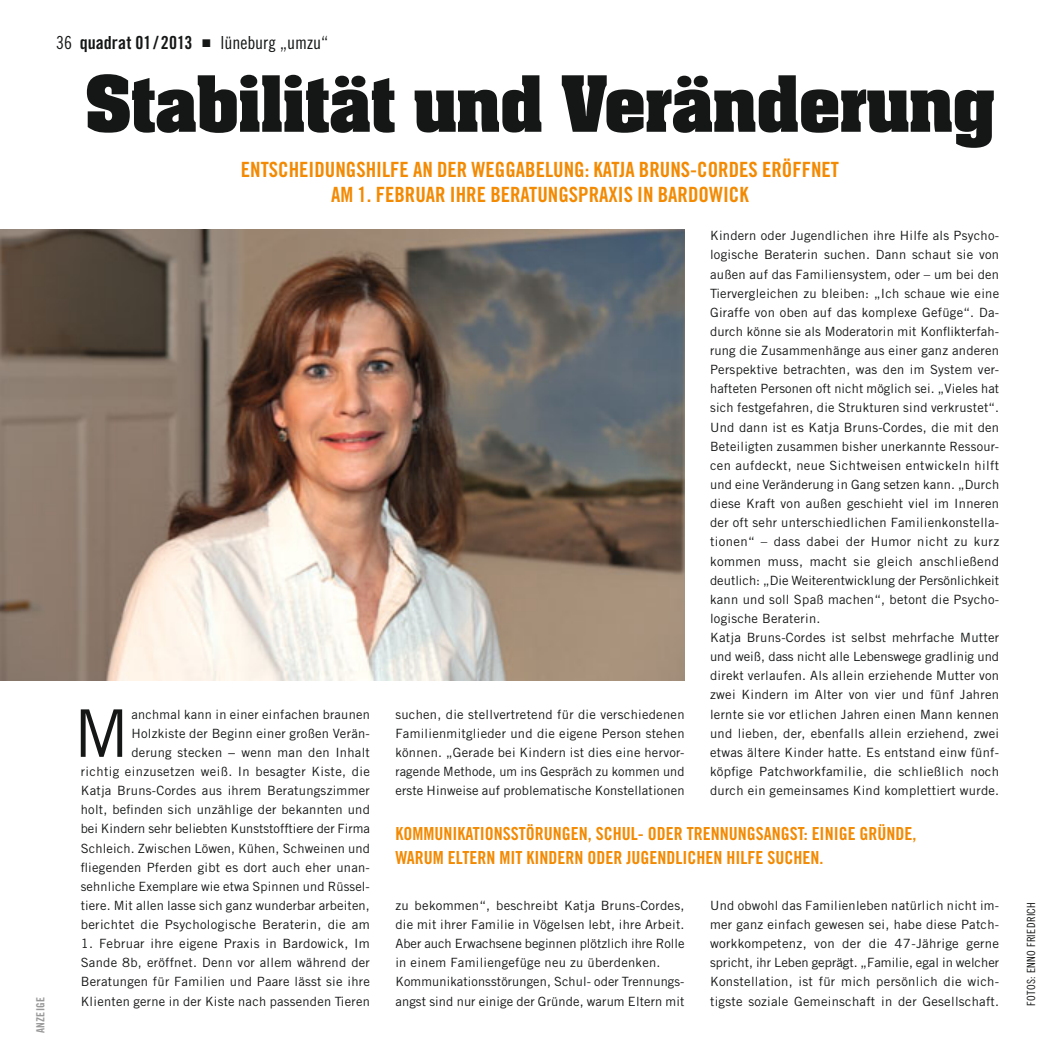
<style>
.page{position:relative;width:1063px;height:1063px;background:#fff}
.page>*{position:absolute;margin:0;border:0;box-sizing:border-box;transform-origin:0 0}
.t1{font:700 75px "Aachen SB";color:#151616}
.t2{font:65.7px "Trade Gothic LT Std";color:#151616}
.t3{font:21px/25.5px "Trade Gothic LT Std Bd Cn 20";color:#f38a03;text-align:center}
.t4{font:18px/24px "Trade Gothic LT Std Bd Cn 20";color:#f38a03}
.t5{font:18px "Trade Gothic LT Std Bd Cn 20";color:#151616}
.t6{font:18px "Trade Gothic LT Std Cn 18";color:#151616}
.t7{font:12.75px/19.2px "Trade Gothic LT Std";letter-spacing:.02em;color:#151616;text-align:justify}
.t8{font:12.75px/19.2px "Trade Gothic LT Std";letter-spacing:.02em;color:#151616;text-align:justify;scale:1.04 1}
.t9{font:11.25px "Trade Gothic LT Std Cn 18";letter-spacing:.03em;color:#151616}
.t10{font:11.25px "Trade Gothic LT Std Bd Cn 20";letter-spacing:.03em;color:#989899}
.s1{font-family:"Trade Gothic LT Std Cn 18"}
</style>
<div class="page">
<img style="left:0;top:230px;width:685px;height:450px">
<p class="t10" style="left:36px;top:1033px;width:38px;rotate:-90deg">ANZEIGE</p>
<h3 class="t5" style="left:56px;top:36px;width:138px"><span class="s1">36</span> quadrat 01 / 2013</h3>
<h3 class="t6" style="left:220px;top:36px;width:109px">lüneburg „umzu“</h3>
<h1 class="t1" style="left:85px;top:73px;width:911px">Stabilität und Veränderung</h1>
<h3 class="t3" style="left:241px;top:158px;width:600px">ENTSCHEIDUNGSHILFE AN DER WEGGABELUNG: KATJA BRUNS-CORDES ERÖFFNET<br>AM 1. FEBRUAR IHRE BERATUNGSPRAXIS IN BARDOWICK</h3>
<p class="t7" style="left:81px;top:706px;width:291px;text-align:right">anchmal kann in einer einfachen braunen Holzkiste der Beginn einer großen Verän-<br>derung stecken − wenn man den Inhalt<br>richtig einzusetzen weiß. In besagter Kiste, die Katja Bruns-Cordes aus ihrem Beratungszimmer holt, befinden sich unzählige der bekannten und bei Kindern sehr beliebten Kunststofftiere der Firma Schleich. Zwischen Löwen, Kühen, Schweinen und fliegenden Pferden gibt es dort auch eher unan&shy;sehnliche Exemplare wie etwa Spinnen und Rüssel&shy;tiere. Mit allen lasse sich ganz wunderbar arbeiten, berichtet die Psychologische Beraterin, die am</p>
<p class="t8" style="left:81px;top:935px;width:280px">1. Februar ihre eigene Praxis in Bardowick, Im Sande 8b, eröffnet. Denn vor allem während der Beratungen für Familien und Paare lässt sie ihre Klienten gerne in der Kiste nach passenden Tieren</p>
<h2 class="t2" style="left:74px;top:710px;width:57px">M</h2>
<p class="t7" style="left:395px;top:706px;width:291px">suchen, die stellvertretend für die verschiedenen Familienmitglieder und die eigene Person stehen können. „Gerade bei Kindern ist dies eine hervor&shy;ragende Methode, um ins Gespräch zu kommen und erste Hinweise auf problematische Konstellationen</p>
<p class="t7" style="left:710px;top:227px;width:291px;text-align:left">Kindern oder Jugendlichen ihre Hilfe als Psycho&shy;logische Beraterin suchen. Dann schaut sie von außen auf das Familiensystem, oder – um bei den Tiervergleichen zu bleiben: „Ich schaue wie eine Giraffe von oben auf das komplexe Gefüge“. Da&shy;durch könne sie als Moderatorin mit Konflikterfah&shy;rung die Zusammenhänge aus einer ganz anderen Perspektive betrachten, was den im System ver&shy;hafteten Personen oft nicht möglich sei. „Vieles hat sich festgefahren, die Strukturen sind verkrustet“.<br>Und dann ist es Katja Bruns-Cordes, die mit den Beteiligten zusammen bisher unerkannte Ressour&shy;cen aufdeckt, neue Sichtweisen entwickeln hilft und eine Veränderung in Gang setzen kann. „Durch diese Kraft von außen geschieht viel im Inneren der oft sehr unterschiedlichen Familienkonstella&shy;tionen“ – dass dabei der Humor nicht zu kurz kommen muss, macht sie gleich anschließend deutlich: „Die Weiterentwicklung der Persönlichkeit kann und soll Spaß machen“, betont die Psycho&shy;logische Beraterin.<br>Katja Bruns-Cordes ist selbst mehrfache Mutter und weiß, dass nicht alle Lebenswege gradlinig und direkt verlaufen. Als allein erziehende Mutter von zwei Kindern im Alter von vier und fünf Jahren lernte sie vor etlichen Jahren einen Mann kennen und lieben, der, ebenfalls allein erziehend, zwei etwas ältere Kinder hatte. Es entstand einw fünf&shy;köpfige Patchworkfamilie, die schließlich noch durch ein gemeinsames Kind komplettiert wurde.</p>
<h3 class="t4" style="left:395px;top:823px;width:523px">KOMMUNIKATIONSSTÖRUNGEN, SCHUL- ODER TRENNUNGSANGST: EINIGE GRÜNDE,<br>WARUM ELTERN MIT KINDERN ODER JUGENDLICHEN HILFE SUCHEN.</h3>
<p class="t7" style="left:395px;top:897px;width:291px;text-align:left">zu bekommen“, beschreibt Katja Bruns-Cordes, die mit ihrer Familie in Vögelsen lebt, ihre Arbeit.<br>Aber auch Erwachsene beginnen plötzlich ihre Rolle in einem Familiengefüge neu zu überdenken.<br>Kommunikationsstörungen, Schul- oder Trennungs&shy;angst sind nur einige der Gründe, warum Eltern mit</p>
<p class="t7" style="left:710px;top:897px;width:291px">Und obwohl das Familienleben natürlich nicht im&shy;mer ganz einfach gewesen sei, habe diese Patch&shy;workkompetenz, von der die 47-Jährige gerne spricht, ihr Leben geprägt. „Familie, egal in welcher Konstellation, ist für mich persönlich die wich&shy;tigste soziale Gemeinschaft in der Gesellschaft.</p>
<p class="t9" style="left:1027px;top:1006px;width:105px;rotate:-90deg">FOTOS: ENNO FRIEDRICH</p>
</div>
